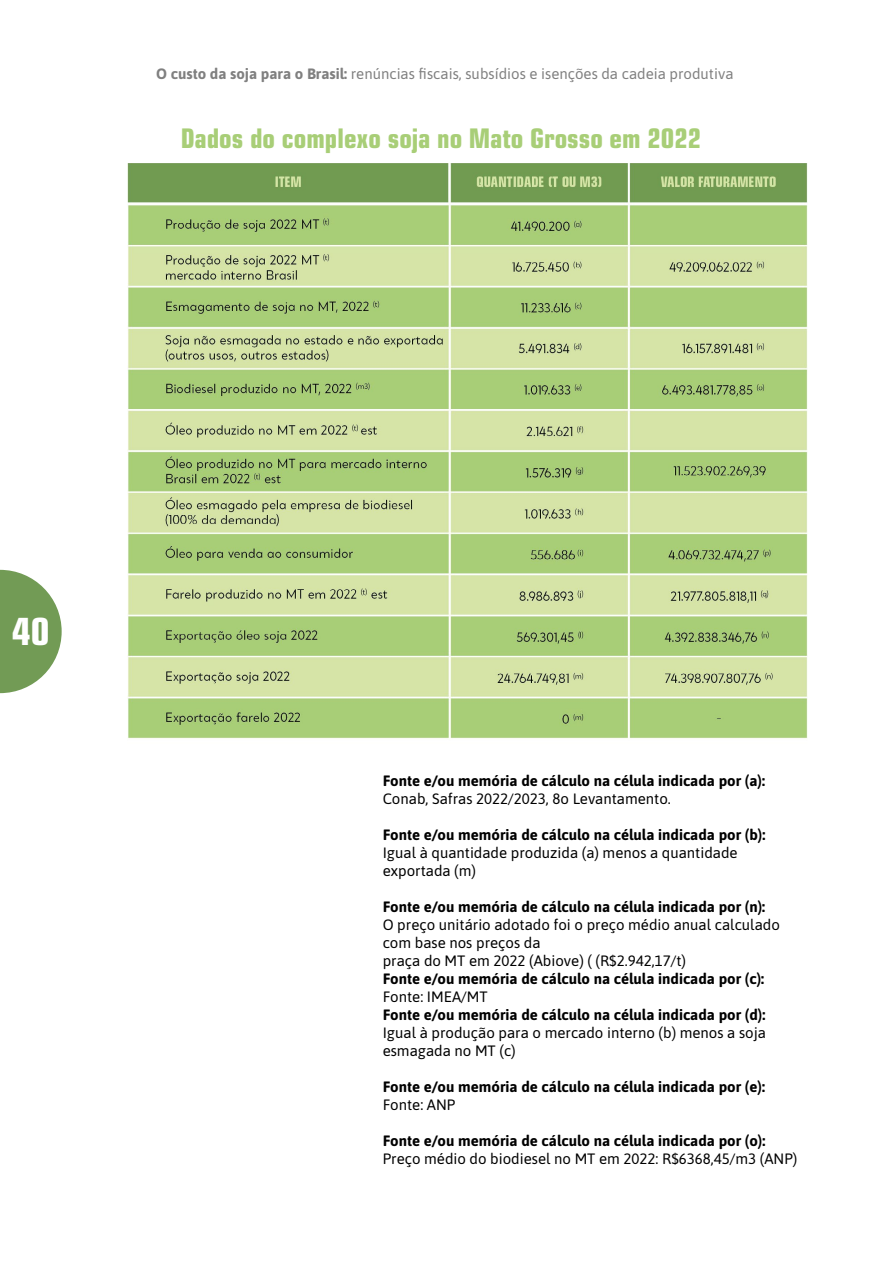
<style>
.page{position:relative;width:893px;height:1263px;background:#fff}
.page>*{position:absolute;margin:0;border:0;box-sizing:border-box;transform-origin:0 0}
.t1{font:700 condensed 37.5px "Eurostile LT Std";color:#fff}
.t2{font:700 condensed 27px "Eurostile LT Std";color:#a8ce77}
.t3{font:700 15px "Asap";color:#000}
.t4{font:15px/18px "Asap";color:#000}
.t5{font:15px "Asap";color:#808080}
.s1{font-weight:700}
</style>
<div class="page">
<svg style="left:0;top:570px;width:62px;height:123px"></svg>
<img style="left:128px;top:164px;width:680px;height:575px">
<p class="t5" style="left:156px;top:63px;width:579px"><span class="s1">O custo da soja para o Brasil:</span> renúncias fiscais, subsídios e isenções da cadeia produtiva</p>
<h2 class="t2" style="left:181px;top:122px;width:522px">Dados do complexo soja no Mato Grosso em 2022</h2>
<h1 class="t1" style="left:12px;top:609px;width:39px">40</h1>
<p class="t3" style="left:383px;top:770px;width:384px">Fonte e/ou memória de cálculo na célula indicada por (a):</p>
<p class="t4" style="left:383px;top:789px;width:290px">Conab, Safras 2022/2023, 8o Levantamento.</p>
<p class="t3" style="left:383px;top:824px;width:384px">Fonte e/ou memória de cálculo na célula indicada por (b):</p>
<p class="t4" style="left:383px;top:843px;width:356px">Igual à quantidade produzida (a) menos a quantidade exportada (m)</p>
<p class="t3" style="left:383px;top:896px;width:384px">Fonte e/ou memória de cálculo na célula indicada por (n):</p>
<p class="t4" style="left:383px;top:915px;width:399px">O preço unitário adotado foi o preço médio anual calculado com base nos preços da<br>praça do MT em 2022 (Abiove) ( (R$2.942,17/t)</p>
<p class="t3" style="left:383px;top:968px;width:383px">Fonte e/ou memória de cálculo na célula indicada por (c):</p>
<p class="t4" style="left:383px;top:987px;width:106px">Fonte: IMEA/MT</p>
<p class="t3" style="left:383px;top:1004px;width:384px">Fonte e/ou memória de cálculo na célula indicada por (d):</p>
<p class="t4" style="left:383px;top:1023px;width:385px">Igual à produção para o mercado interno (b) menos a soja esmagada no MT (c)</p>
<p class="t3" style="left:383px;top:1076px;width:384px">Fonte e/ou memória de cálculo na célula indicada por (e):</p>
<p class="t4" style="left:383px;top:1095px;width:74px">Fonte: ANP</p>
<p class="t3" style="left:383px;top:1130px;width:384px">Fonte e/ou memória de cálculo na célula indicada por (o):</p>
<p class="t4" style="left:383px;top:1149px;width:416px">Preço médio do biodiesel no MT em 2022: R$6368,45/m3 (ANP)</p>
</div>
